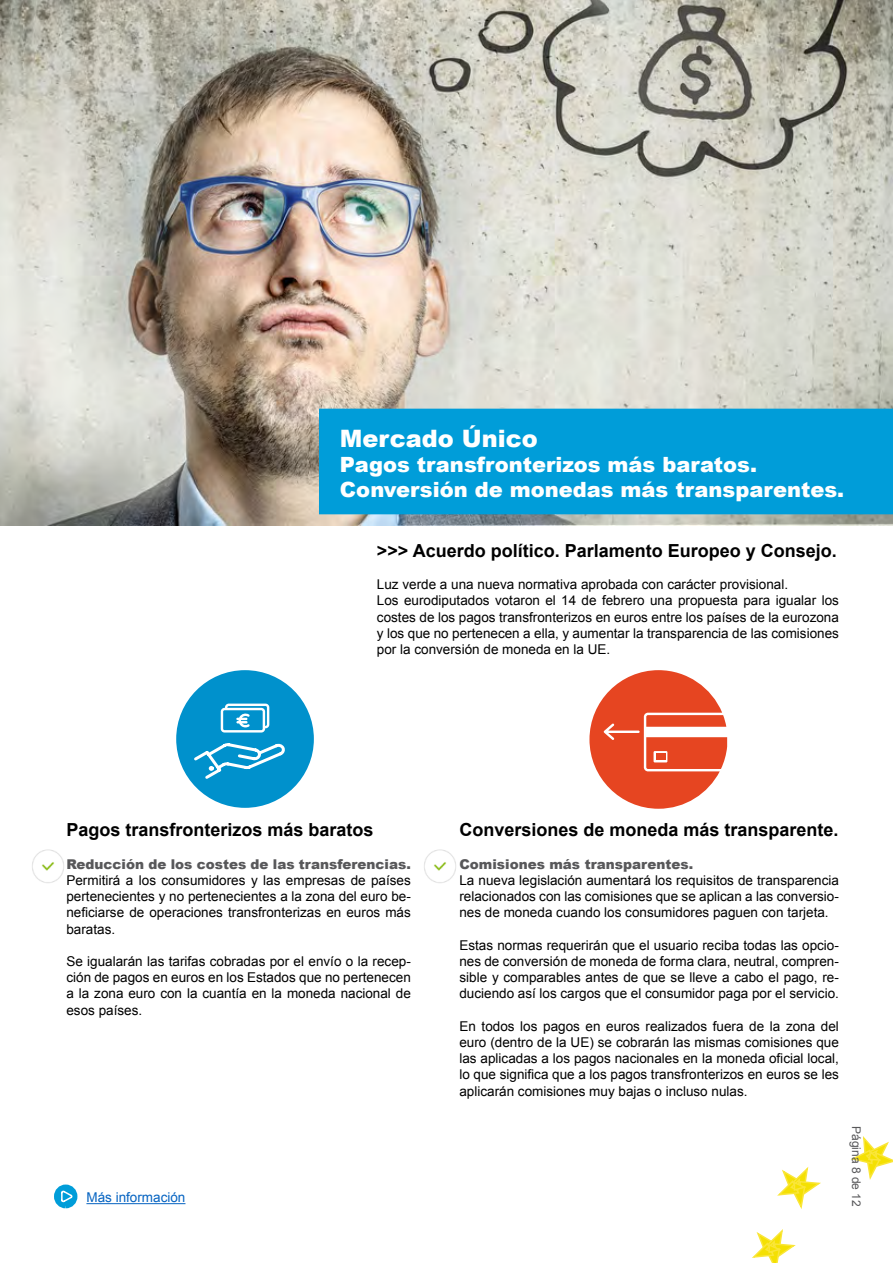
<style>
.page{position:relative;width:893px;height:1263px;background:#fff}
.page>*{position:absolute;margin:0;border:0;box-sizing:border-box;transform-origin:0 0}
.t1{font:900 24px "Arial";color:#fff}
.t2{font:900 21px/25.2px "Arial";color:#fff}
.t3{font:700 18px "Arial";color:#000}
.t4{font:13.5px/16.2px "Arial";color:#000;text-align:justify}
.t5{font:900 13.5px "Arial";color:#58585a}
.t6{font:13.5px "Arial";color:#0563c1}
.t7{font:12px "Arial";color:#58585a}
</style>
<div class="page">
<svg style="left:777px;top:1167px;width:44px;height:42px"></svg>
<svg style="left:851px;top:1136px;width:42px;height:44px"></svg>
<svg style="left:752px;top:1229px;width:44px;height:34px"></svg>
<img style="left:0;top:0;width:893px;height:526px">
<div style="left:320px;top:409px;width:572px;height:105px;background:#009dd9"></div>
<div style="left:54px;top:1184px;width:23px;height:24px;background:#009dd9;border:6px solid #009dd9;border-radius:50%"></div>
<svg style="left:60px;top:1189px;width:13px;height:14px"></svg>
<hr style="left:86px;top:1203px;width:99px;height:1px;background:#0563c1">
<div style="left:176px;top:670px;width:138px;height:138px;background:#0091cc;border-radius:50%"></div>
<svg style="left:221px;top:704px;width:48px;height:28px"></svg>
<svg style="left:194px;top:743px;width:91px;height:36px"></svg>
<img style="left:32px;top:849px;width:32px;height:34px">
<img style="left:424px;top:849px;width:32px;height:34px">
<svg style="left:589px;top:670px;width:138px;height:139px"></svg>
<h1 class="t1" style="left:340px;top:421px;width:199px">Mercado Único</h1>
<h2 class="t2" style="left:340px;top:451px;width:506px">Pagos transfronterizos más baratos.<br>Conversión de monedas más transparentes.</h2>
<h3 class="t3" style="left:377px;top:538px;width:461px">&gt;&gt;&gt; Acuerdo político. Parlamento Europeo y Consejo.</h3>
<p class="t4" style="left:377px;top:576px;width:463px;text-align:left">Luz verde a una nueva normativa aprobada con carácter provisional.<br>Los eurodiputados votaron el 14 de febrero una propuesta para igualar los costes de los pagos transfronterizos en euros entre los países de la eurozona y los que no pertenecen a ella, y aumentar la transparencia de las comisiones por la conversión de moneda en la UE.</p>
<h3 class="t3" style="left:66px;top:817px;width:309px">Pagos transfronterizos más baratos</h3>
<p class="t5" style="left:66px;top:854px;width:346px">Reducción de los costes de las transferencias.</p>
<p class="t4" style="left:66px;top:872px;width:346px">Permitirá a los consumidores y las empresas de países pertenecientes y no pertenecientes a la zona del euro be&shy;neficiarse de operaciones transfronterizas en euros más baratas.</p>
<p class="t4" style="left:66px;top:953px;width:346px">Se igualarán las tarifas cobradas por el envío o la recep&shy;ción de pagos en euros en los Estados que no pertenecen a la zona euro con la cuantía en la moneda nacional de esos países.</p>
<p class="t6" style="left:86px;top:1188px;width:101px">Más información</p>
<h3 class="t3" style="left:459px;top:817px;width:381px">Conversiones de moneda más transparente.</h3>
<p class="t5" style="left:459px;top:854px;width:235px">Comisiones más transparentes.</p>
<p class="t4" style="left:459px;top:872px;width:381px">La nueva legislación aumentará los requisitos de transparencia relacionados con las comisiones que se aplican a las conversio&shy;nes de moneda cuando los consumidores paguen con tarjeta.</p>
<p class="t4" style="left:459px;top:937px;width:381px">Estas normas requerirán que el usuario reciba todas las opcio&shy;nes de conversión de moneda de forma clara, neutral, compren&shy;sible y comparables antes de que se lleve a cabo el pago, re&shy;duciendo así los cargos que el consumidor paga por el servicio.</p>
<p class="t4" style="left:459px;top:1018px;width:381px">En todos los pagos en euros realizados fuera de la zona del euro (dentro de la UE) se cobrarán las mismas comisiones que las aplicadas a los pagos nacionales en la moneda oficial local, lo que significa que a los pagos transfronterizos en euros se les aplicarán comisiones muy bajas o incluso nulas.</p>
<p class="t7" style="left:865px;top:1126px;width:82px;rotate:90deg">Página 8 de 12</p>
</div>
